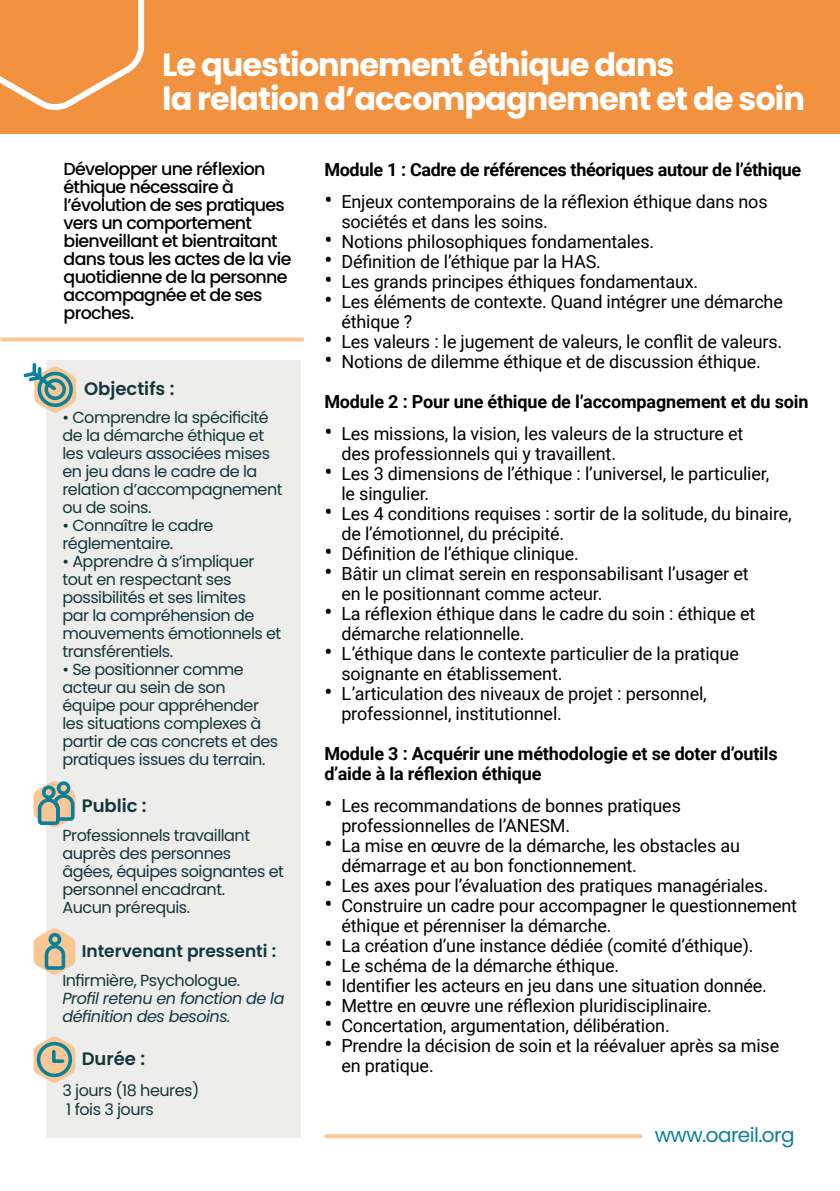
<style>
.page{position:relative;width:840px;height:1191px;background:#fff}
.page>*{position:absolute;margin:0;border:0;box-sizing:border-box;transform-origin:0 0}
.t1{font:700 32px/34px "Poppins";letter-spacing:-.03em;color:#fff}
.t2{font:20px "Poppins";letter-spacing:-.03em;color:#09819b}
.t3{font:18px/20px "Roboto";letter-spacing:-.01em;color:#000}
.t4{font:700 18px/20px "Roboto";letter-spacing:-.01em;color:#000}
.t5{font:600 18px "Poppins";color:#13363c}
.t6{font:500 17.4px/18px "Poppins";letter-spacing:-.04em;color:#000}
.t7{font:600 17px "Poppins";color:#13363c}
.t8{font:16px/18px "Poppins";letter-spacing:-.03em;color:#13363c}
.t9{font:italic 16px/18px "Poppins";letter-spacing:-.03em;color:#13363c}
.s1{font-size:24px}
</style>
<div class="page">
<div style="left:46px;top:360px;width:255px;height:778px;background:#ededec"></div>
<div style="left:0;top:0;width:839px;height:134px;background:#f3923e"></div>
<svg style="left:23px;top:363px;width:53px;height:50px"></svg>
<svg style="left:33px;top:781px;width:43px;height:46px"></svg>
<svg style="left:33px;top:1036px;width:42px;height:47px"></svg>
<svg style="left:2px;top:337px;width:300px;height:4px"></svg>
<svg style="left:33px;top:928px;width:42px;height:47px"></svg>
<svg style="left:0;top:0;width:144px;height:110px"></svg>
<svg style="left:326px;top:1134px;width:314px;height:4px"></svg>
<h1 class="t1" style="left:162px;top:48px;width:644px">Le questionnement éthique dans<br>la relation d’accompagnement et de soin</h1>
<p class="t6" style="left:63px;top:160px;width:229px">Développer une réflexion éthique nécessaire à l’évolution de ses pratiques vers un comportement bienveillant et bientraitant dans tous les actes de la vie quotidienne de la personne accompagnée et de ses proches.</p>
<p class="t5" style="left:84px;top:378px;width:92px">Objectifs :</p>
<p class="t8" style="left:62px;top:408px;width:221px">• Comprendre la spécificité de la démarche éthique et les valeurs associées mises en jeu dans le cadre de la relation d’accompagnement ou de soins.</p>
<p class="t8" style="left:62px;top:516px;width:152px">• Connaître le cadre réglementaire.</p>
<p class="t8" style="left:62px;top:552px;width:220px">• Apprendre à s’impliquer tout en respectant ses possibilités et ses limites<br>par la compréhension de mouvements émotionnels et transférentiels.</p>
<p class="t8" style="left:62px;top:660px;width:217px">• Se positionner comme acteur au sein de son équipe pour appréhender les situations complexes à partir de cas concrets et des pratiques issues du terrain.</p>
<p class="t5" style="left:82px;top:795px;width:66px">Public :</p>
<p class="t8" style="left:62px;top:826px;width:223px">Professionnels travaillant auprès des personnes âgées, équipes soignantes et personnel encadrant.<br>Aucun prérequis.</p>
<p class="t7" style="left:82px;top:941px;width:196px">Intervenant pressenti :</p>
<p class="t8" style="left:62px;top:971px;width:179px">Infirmière, Psychologue.</p>
<p class="t9" style="left:62px;top:989px;width:223px">Profil retenu en fonction de la définition des besoins.</p>
<p class="t5" style="left:82px;top:1048px;width:65px">Durée :</p>
<p class="t8" style="left:62px;top:1081px;width:138px;line-height:19px">3 jours (18 heures)<br>1 fois 3 jours</p>
<p class="t4" style="left:324px;top:158px;width:478px">Module 1 : Cadre de références théoriques autour de l’éthique</p>
<p class="t3" style="left:341px;top:190px;width:427px;text-indent:-17px"><span class="s1">•</span> Enjeux contemporains de la réflexion éthique dans nos sociétés et dans les soins.</p>
<p class="t3" style="left:324px;top:230px;width:331px"><span class="s1">•</span> Notions philosophiques fondamentales.</p>
<p class="t3" style="left:324px;top:250px;width:278px"><span class="s1">•</span> Définition de l’éthique par la HAS.</p>
<p class="t3" style="left:324px;top:270px;width:375px"><span class="s1">•</span> Les grands principes éthiques fondamentaux.</p>
<p class="t3" style="left:341px;top:290px;width:443px;text-indent:-17px"><span class="s1">•</span> Les éléments de contexte. Quand intégrer une démarche éthique ?</p>
<p class="t3" style="left:324px;top:330px;width:459px"><span class="s1">•</span> Les valeurs : le jugement de valeurs, le conflit de valeurs.</p>
<p class="t3" style="left:324px;top:350px;width:438px"><span class="s1">•</span> Notions de dilemme éthique et de discussion éthique.</p>
<p class="t4" style="left:324px;top:390px;width:485px">Module 2 : Pour une éthique de l’accompagnement et du soin</p>
<p class="t3" style="left:341px;top:422px;width:403px;text-indent:-17px"><span class="s1">•</span> Les missions, la vision, les valeurs de la structure et des professionnels qui y travaillent.</p>
<p class="t3" style="left:341px;top:462px;width:429px;text-indent:-17px"><span class="s1">•</span> Les 3 dimensions de l’éthique : l’universel, le particulier, le singulier.</p>
<p class="t3" style="left:341px;top:502px;width:451px;text-indent:-17px"><span class="s1">•</span> Les 4 conditions requises : sortir de la solitude, du binaire, de l’émotionnel, du précipité.</p>
<p class="t3" style="left:324px;top:542px;width:256px"><span class="s1">•</span> Définition de l’éthique clinique.</p>
<p class="t3" style="left:341px;top:562px;width:408px;text-indent:-17px"><span class="s1">•</span> Bâtir un climat serein en responsabilisant l’usager et en le positionnant comme acteur.</p>
<p class="t3" style="left:341px;top:602px;width:415px;text-indent:-17px"><span class="s1">•</span> La réflexion éthique dans le cadre du soin : éthique et démarche relationnelle.</p>
<p class="t3" style="left:341px;top:642px;width:399px;text-indent:-17px"><span class="s1">•</span> L ’éthique dans le contexte particulier de la pratique soignante en établissement.</p>
<p class="t3" style="left:341px;top:682px;width:367px;text-indent:-17px"><span class="s1">•</span> L ’articulation des niveaux de projet : personnel, professionnel, institutionnel.</p>
<p class="t4" style="left:324px;top:742px;width:454px">Module 3 : Acquérir une méthodologie et se doter d’outils d’aide à la réflexion éthique</p>
<p class="t3" style="left:341px;top:794px;width:341px;text-indent:-17px"><span class="s1">•</span> Les recommandations de bonnes pratiques professionnelles de l’ANESM.</p>
<p class="t3" style="left:341px;top:834px;width:400px;text-indent:-17px"><span class="s1">•</span> La mise en œuvre de la démarche, les obstacles au démarrage et au bon fonctionnement.</p>
<p class="t3" style="left:324px;top:874px;width:445px"><span class="s1">•</span> Les axes pour l’évaluation des pratiques managériales.</p>
<p class="t3" style="left:341px;top:894px;width:457px;text-indent:-17px"><span class="s1">•</span> Construire un cadre pour accompagner le questionnement éthique et pérenniser la démarche.</p>
<p class="t3" style="left:324px;top:934px;width:430px"><span class="s1">•</span> La création d’une instance dédiée (comité d’éthique).</p>
<p class="t3" style="left:324px;top:954px;width:296px"><span class="s1">•</span> Le schéma de la démarche éthique.</p>
<p class="t3" style="left:324px;top:974px;width:444px"><span class="s1">•</span> Identifier les acteurs en jeu dans une situation donnée.</p>
<p class="t3" style="left:324px;top:994px;width:388px"><span class="s1">•</span> Mettre en œuvre une réflexion pluridisciplinaire.</p>
<p class="t3" style="left:324px;top:1014px;width:347px"><span class="s1">•</span> Concertation, argumentation, délibération.</p>
<p class="t3" style="left:341px;top:1034px;width:439px;text-indent:-17px"><span class="s1">•</span> Prendre la décision de soin et la réévaluer après sa mise en pratique.</p>
<p class="t2" style="left:654px;top:1123px;width:141px">www.oareil.org</p>
</div>
